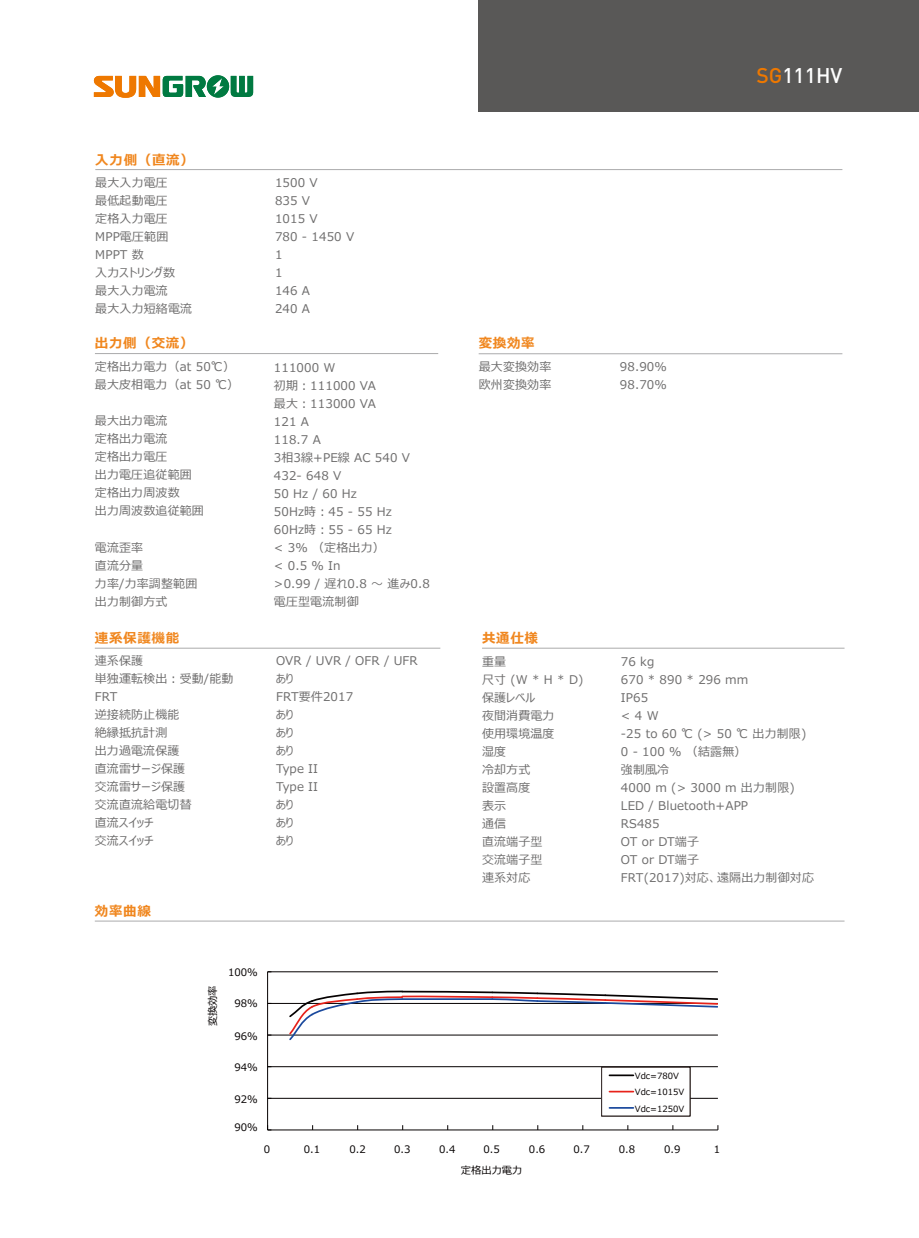
<style>
.page{position:relative;width:919px;height:1238px;background:#fff}
.page>*{position:absolute;margin:0;border:0;box-sizing:border-box;transform-origin:0 0}
.t1{font:500 21px "DIN";color:#fff}
.t2{font:700 13.5px "Meiryo UI";letter-spacing:.05em;color:#f0871f}
.t3{font:12.45px "Sim Sun";letter-spacing:.04em;color:#050101}
.t4{font:12px/18px "Meiryo UI";letter-spacing:.01em;color:#6e6d6d}
.t5{font:10.2px "Meiryo UI";color:#050101}
.t6{font:8.55px "Meiryo UI";color:#050101}
.s1{color:#ee7800}
</style>
<div class="page">
<hr style="left:95px;top:920px;width:749px;height:1px;background:#ababac">
<hr style="left:267px;top:971px;width:450px;height:1px;background:#050101">
<hr style="left:267px;top:1002px;width:450px;height:1px;background:#050101">
<hr style="left:267px;top:1034px;width:450px;height:1px;background:#050101">
<hr style="left:267px;top:1066px;width:450px;height:1px;background:#050101">
<hr style="left:267px;top:1097px;width:450px;height:1px;background:#050101">
<hr style="left:267px;top:971px;width:1px;height:158px;background:#050101">
<hr style="left:267px;top:1129px;width:450px;height:1px;background:#050101">
<svg style="left:288px;top:990px;width:429px;height:51px"></svg>
<div style="left:601px;top:1067px;width:89px;height:48px;background:#fff"></div>
<div style="left:601px;top:1066px;width:89px;height:50px;border:1px solid #231816"></div>
<hr style="left:609px;top:1074px;width:24px;height:2px;background:#050101">
<hr style="left:609px;top:1106px;width:24px;height:2px;background:#1a499d">
<hr style="left:609px;top:1090px;width:24px;height:2px;background:#e7221a">
<div style="left:478px;top:0;width:440px;height:112px;background:#595857"></div>
<svg style="left:93px;top:75px;width:160px;height:23px"></svg>
<hr style="left:95px;top:169px;width:747px;height:1px;background:#ababac">
<hr style="left:95px;top:353px;width:343px;height:1px;background:#ababac">
<hr style="left:478px;top:353px;width:364px;height:1px;background:#ababac">
<hr style="left:95px;top:648px;width:345px;height:1px;background:#ababac">
<hr style="left:482px;top:648px;width:362px;height:1px;background:#ababac">
<p class="t2" style="left:95px;top:150px;width:100px">入力側（直流）</p>
<p class="t4" style="left:95px;top:175px;width:98px">最大入力電圧<br>最低起動電圧<br>定格入力電圧<br>MPP電圧範囲<br>MPPT 数<br>入力ストリング数<br>最大入力電流<br>最大入力短絡電流</p>
<p class="t4" style="left:275px;top:175px;width:81px">1500 V<br>835 V<br>1015 V<br>780 - 1450 V<br>1<br>1<br>146 A<br>240 A</p>
<p class="t2" style="left:95px;top:334px;width:100px">出力側（交流）</p>
<p class="t4" style="left:95px;top:358px;width:146px">定格出力電力（at 50℃）最大皮相電力（at 50 ℃）</p>
<p class="t4" style="left:95px;top:412px;width:110px">最大出力電流<br>定格出力電流<br>定格出力電圧<br>出力電圧追従範囲定格出力周波数<br>出力周波数追従範囲</p>
<p class="t4" style="left:95px;top:538px;width:104px">電流歪率<br>直流分量<br>力率/力率調整範囲出力制御方式</p>
<p class="t4" style="left:274px;top:359px;width:157px">111000 W<br>初期：111000 VA<br>最大：113000 VA<br>121 A<br>118.7 A<br>3相3線+PE線 AC 540 V<br>432- 648 V<br>50 Hz / 60 Hz<br>50Hz時：45 - 55 Hz<br>60Hz時：55 - 65 Hz<br>&lt; 3% （定格出力）<br>&lt; 0.5 % In<br>&gt;0.99 / 遅れ0.8 ～ 進み0.8電圧型電流制御</p>
<p class="t2" style="left:95px;top:628px;width:86px">連系保護機能</p>
<p class="t4" style="left:95px;top:652px;width:140px">連系保護<br>単独運転検出：受動/能動<br>FRT<br>逆接続防止機能<br>絶縁抵抗計測<br>出力過電流保護<br>直流雷サージ保護<br>交流雷サージ保護<br>交流直流給電切替<br>直流スイッチ<br>交流スイッチ</p>
<p class="t4" style="left:276px;top:652px;width:143px">OVR / UVR / OFR / UFRあり<br>FRT要件2017<br>あり<br>あり<br>あり<br>Type II<br>Type II<br>あり<br>あり<br>あり</p>
<p class="t2" style="left:95px;top:901px;width:58px">効率曲線</p>
<p class="t5" style="left:206px;top:1026px;width:43px;rotate:-90deg">変換効率</p>
<p class="t5" style="left:228px;top:964px;width:31px">100%</p>
<p class="t5" style="left:234px;top:996px;width:25px">98%</p>
<p class="t5" style="left:234px;top:1028px;width:25px">96%</p>
<p class="t5" style="left:234px;top:1059px;width:25px">94%</p>
<p class="t5" style="left:234px;top:1092px;width:25px">92%</p>
<p class="t5" style="left:234px;top:1120px;width:25px">90%</p>
<h1 class="t1" style="left:738px;top:62px;width:87px"><span class="s1">SG</span>111HV</h1>
<h1 class="t1" style="left:756px;top:62px;width:87px"><span class="s1">SG</span>111HV</h1>
<p class="t2" style="left:478px;top:334px;width:58px">変換効率</p>
<p class="t4" style="left:478px;top:358px;width:74px">最大変換効率欧州変換効率</p>
<p class="t4" style="left:619px;top:358px;width:48px">98.90%<br>98.70%</p>
<p class="t2" style="left:482px;top:628px;width:58px">共通仕様</p>
<p class="t4" style="left:482px;top:653px;width:103px">重量<br>尺寸 (W * H * D)保護レベル<br>夜間消費電力<br>使用環境温度<br>湿度<br>冷却方式<br>設置高度<br>表示<br>通信<br>直流端子型<br>交流端子型<br>連系対応</p>
<p class="t4" style="left:621px;top:653px;width:194px">76 kg<br>670 * 890 * 296 mm<br>IP65<br>&lt; 4 W<br>-25 to 60 ℃ (&gt; 50 ℃ 出力制限)<br>0 - 100 % （結露無）<br>強制風冷<br>4000 m (&gt; 3000 m 出力制限)<br>LED / Bluetooth+APP<br>RS485<br>OT or DT端子<br>OT or DT端子<br>FRT(2017)対応、遠隔出力制御対応</p>
<p class="t6" style="left:635px;top:1069px;width:46px">Vdc=780V</p>
<p class="t6" style="left:635px;top:1086px;width:51px">Vdc=1015V</p>
<p class="t3" style="left:630px;top:1097px;width:60px">Vdc=1250V</p>
<p class="t6" style="left:635px;top:1102px;width:51px">Vdc=1250V</p>
<p class="t5" style="left:264px;top:1142px;width:8px">0</p>
<p class="t5" style="left:304px;top:1142px;width:18px">0.1</p>
<p class="t5" style="left:349px;top:1142px;width:18px">0.2</p>
<p class="t5" style="left:394px;top:1142px;width:18px">0.3</p>
<p class="t5" style="left:439px;top:1142px;width:18px">0.4</p>
<p class="t5" style="left:483px;top:1142px;width:18px">0.5</p>
<p class="t5" style="left:529px;top:1142px;width:18px">0.6</p>
<p class="t5" style="left:573px;top:1142px;width:18px">0.7</p>
<p class="t5" style="left:618px;top:1142px;width:18px">0.8</p>
<p class="t5" style="left:664px;top:1142px;width:18px">0.9</p>
<p class="t5" style="left:713px;top:1142px;width:8px">1</p>
<p class="t5" style="left:461px;top:1163px;width:63px">定格出力電力</p>
</div>
